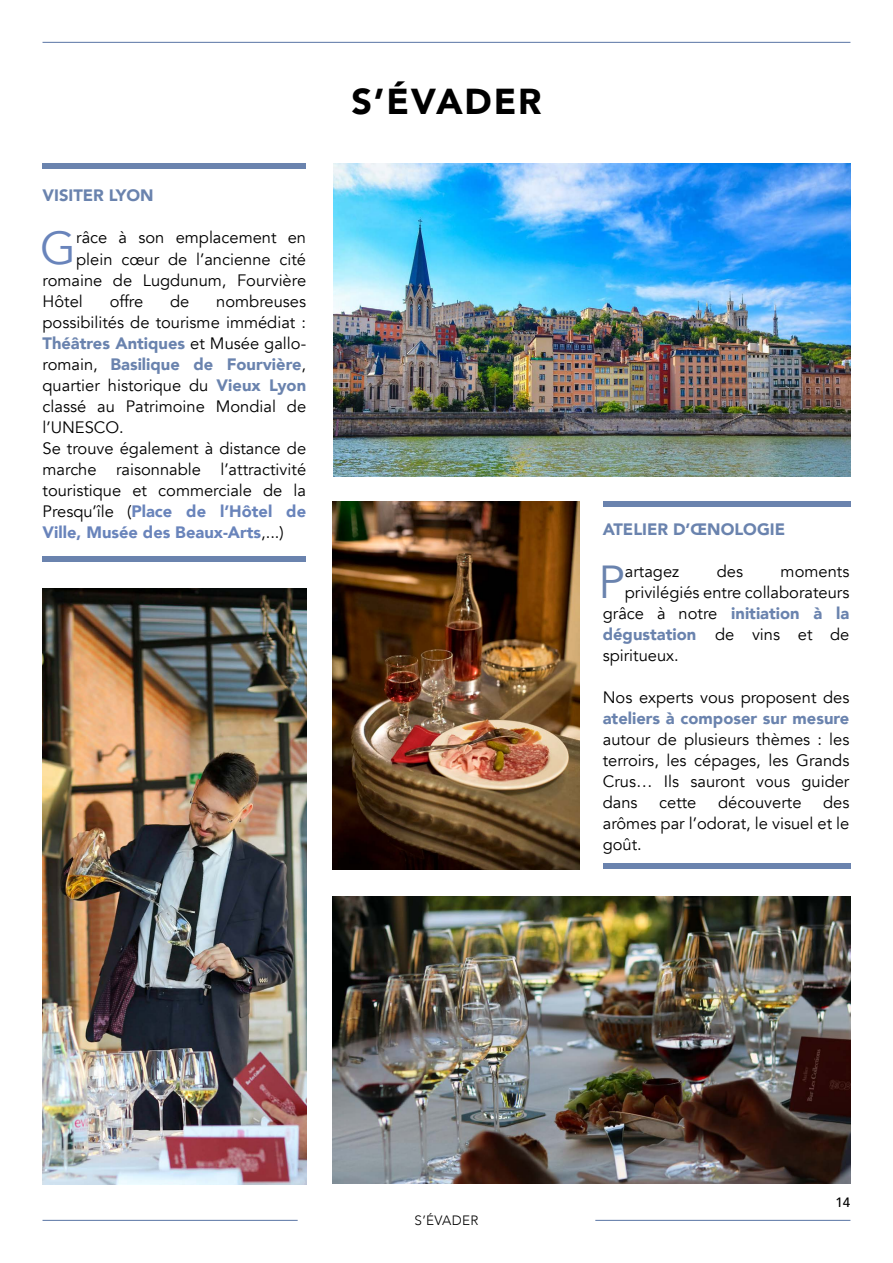
<style>
.page{position:relative;width:893px;height:1263px;background:#fff}
.page>*{position:absolute;margin:0;border:0;box-sizing:border-box;transform-origin:0 0}
.t1{font:46.2px "Avenir";color:#6a83ae}
.t2{font:46.2px "Avenir";color:#6984bb}
.t3{font:900 36px "Avenir";letter-spacing:.05em;color:#000}
.t4{font:16.5px/21px "Avenir";color:#000;text-align:justify}
.t5{font:900 16.5px "Avenir";color:#6a83ae}
.t6{font:300 13.5px "Avenir";letter-spacing:.025em;color:#000}
.t7{font:500 13.5px "Avenir";color:#000}
.s1{font-weight:900;color:#6a83ae}
.s2{font-weight:900;color:#6984bb}
.s3{font-weight:400;color:#000}
</style>
<div class="page">
<img style="left:333px;top:164px;width:517px;height:312px">
<img style="left:43px;top:588px;width:263px;height:596px">
<img style="left:333px;top:896px;width:517px;height:287px">
<img style="left:333px;top:502px;width:246px;height:368px">
<hr style="left:43px;top:42px;width:807px;height:1px;background:#6a83ae">
<hr style="left:43px;top:1220px;width:254px;height:1px;background:#6a83ae">
<hr style="left:596px;top:1220px;width:254px;height:1px;background:#6a83ae">
<div style="left:43px;top:163px;width:263px;height:6px;background:#6a83ae"></div>
<div style="left:43px;top:557px;width:263px;height:5px;background:#6a83ae"></div>
<div style="left:603px;top:502px;width:247px;height:5px;background:#6a83ae"></div>
<div style="left:603px;top:863px;width:247px;height:6px;background:#6a83ae"></div>
<p class="t5" style="left:43px;top:182px;width:113px">VISITER LYON</p>
<h1 class="t2" style="left:40px;top:221px;width:37px">G</h1>
<p class="t4" style="left:76px;top:228px;width:231px">râce à son emplacement en</p>
<p class="t4" style="left:76px;top:249px;width:231px">plein cœur de l’ancienne cité</p>
<p class="t4" style="left:43px;top:270px;width:265px">romaine de Lugdunum, Fourvière</p>
<p class="t4" style="left:43px;top:291px;width:42px">Hôtel</p>
<p class="t4" style="left:110px;top:291px;width:35px">offre</p>
<p class="t4" style="left:170px;top:291px;width:21px">de</p>
<p class="t4" style="left:43px;top:291px;width:265px;text-align:left;text-indent:174px">nombreuses possibilités de tourisme immédiat :<br><span class="s1">Théâtres Antiques</span> et Musée gallo&shy;romain, <span class="s1">Basilique de Fourvière</span>, quartier historique du <span class="s1">Vieux Lyon </span>classé au Patrimoine Mondial de l’UNESCO.<br>Se trouve également à distance de marche raisonnable l’attractivité touristique et commerciale de la<br>Presqu’île (<span class="s2">Place de l’Hôtel de<br>Ville, Musée des Beaux-Arts</span>,...)</p>
<h2 class="t3" style="left:351px;top:70px;width:191px">S’ÉVADER</h2>
<p class="t5" style="left:603px;top:515px;width:184px">ATELIER D’ŒNOLOGIE</p>
<h1 class="t1" style="left:598px;top:554px;width:28px">P</h1>
<p class="t4" style="left:625px;top:561px;width:56px">artagez</p>
<p class="t4" style="left:717px;top:561px;width:28px">des</p>
<p class="t4" style="left:781px;top:561px;width:70px">moments</p>
<p class="t4" style="left:625px;top:582px;width:226px">privilégiés entre collaborateurs</p>
<p class="t5" style="left:603px;top:599px;width:248px"><span class="s3">grâce à notre</span> initiation à la</p>
<p class="t5" style="left:603px;top:620px;width:248px">dégustation <span class="s3">de vins et de</span></p>
<p class="t4" style="left:603px;top:645px;width:78px">spiritueux.</p>
<p class="t4" style="left:603px;top:687px;width:248px">Nos experts vous proposent des</p>
<p class="t5" style="left:603px;top:704px;width:248px">ateliers à composer sur mesure</p>
<p class="t4" style="left:603px;top:729px;width:248px">autour de plusieurs thèmes : les terroirs, les cépages, les Grands Crus… Ils sauront vous guider dans</p>
<p class="t4" style="left:603px;top:792px;width:248px;text-indent:220px">des arômes par l’odorat, le visuel et le goût.</p>
<p class="t4" style="left:659px;top:792px;width:39px">cette</p>
<p class="t4" style="left:718px;top:792px;width:85px">découverte</p>
<p class="t6" style="left:415px;top:1212px;width:65px">S’ÉVADER</p>
<p class="t7" style="left:835px;top:1191px;width:17px">14</p>
</div>
